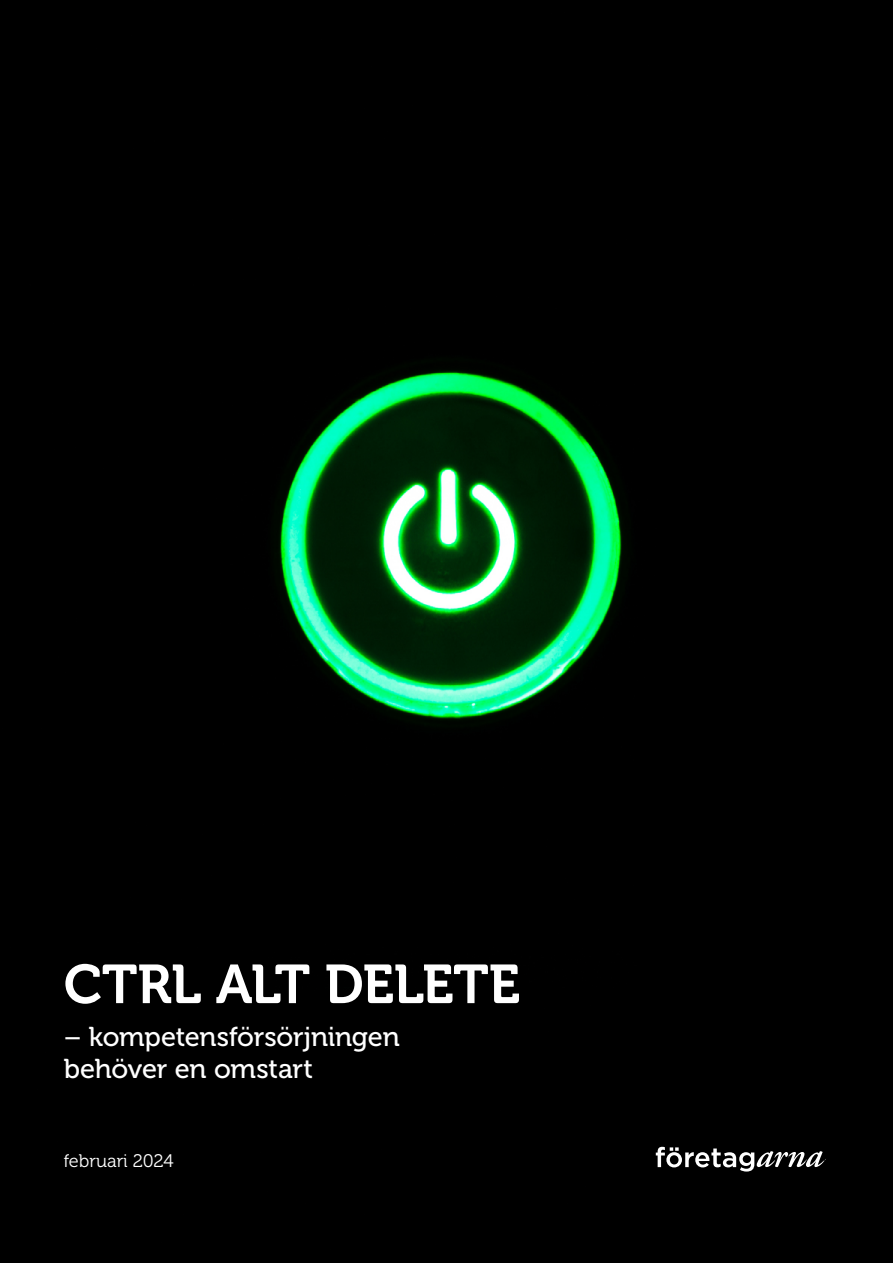
<style>
.page{position:relative;width:893px;height:1263px;background:#fff}
.page>*{position:absolute;margin:0;border:0;box-sizing:border-box;transform-origin:0 0}
.t1{font:54.45px "Museo 700";letter-spacing:-.01em;color:#fff}
.t2{font:27.15px/32.7px "Museo 500";letter-spacing:-.01em;color:#fff}
.t3{font:18.15px "Museo 300";color:#fff}
</style>
<div class="page">
<img style="left:0;top:0;width:893px;height:1263px">
<svg style="left:656px;top:1147px;width:170px;height:24px"></svg>
<h1 class="t1" style="left:64px;top:954px;width:458px">CTRL ALT DELETE</h1>
<p class="t2" style="left:64px;top:1020px;width:337px">– kompetensförsörjningen behöver en omstart</p>
<p class="t3" style="left:64px;top:1151px;width:111px">februari 2024</p>
</div>
